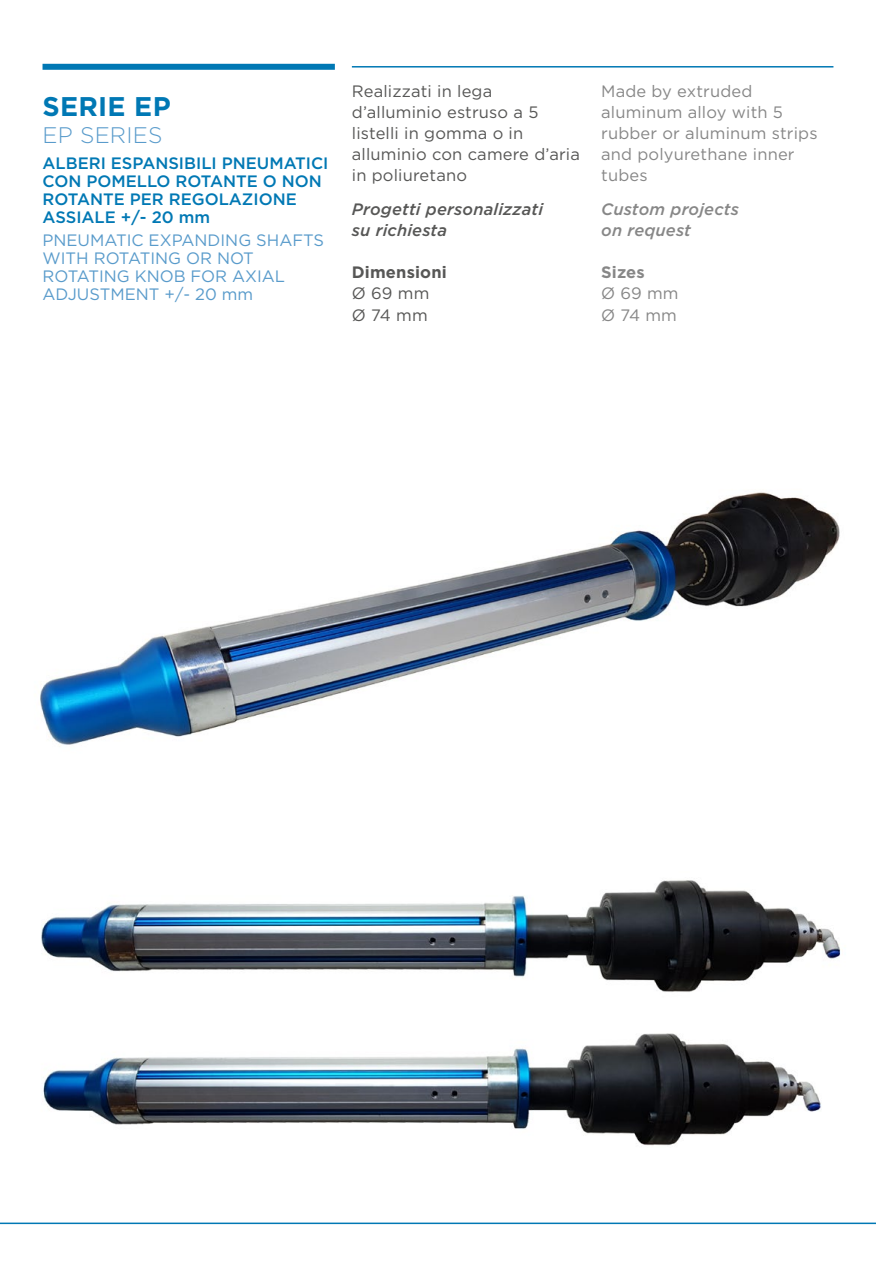
<style>
.page{position:relative;width:876px;height:1263px;background:#fff}
.page>*{position:absolute;margin:0;border:0;box-sizing:border-box;transform-origin:0 0}
.t1{font:700 27px "Gotham";letter-spacing:.01em;color:#0078b4}
.t2{font:300 22.5px "Gotham";letter-spacing:.01em;color:#599bcb}
.t3{font:16.5px/21.1px "Gotham";letter-spacing:.01em;color:#575756}
.t4{font:16.5px/21.1px "Gotham";letter-spacing:.01em;color:#878787}
.t5{font:500 16.5px/18px "Gotham";color:#0078b4}
.t6{font:16.5px/18px "Gotham";color:#599bcb}
.t7{font:italic 500 16.5px/21.1px "Gotham";letter-spacing:.01em;color:#575756}
.t8{font:italic 500 16.5px/21.1px "Gotham";letter-spacing:.01em;color:#878787}
.t9{font:700 16.5px "Gotham";letter-spacing:.01em;color:#575756}
.t10{font:700 16.5px "Gotham";letter-spacing:.01em;color:#878787}
</style>
<div class="page">
<img style="left:40px;top:492px;width:800px;height:253px">
<div style="left:43px;top:64px;width:292px;height:6px;background:#0078b4"></div>
<hr style="left:352px;top:66px;width:481px;height:2px;background:#0078b4">
<hr style="left:0;top:1222px;width:876px;height:2px;background:#0078b4">
<img style="left:41px;top:880px;width:800px;height:266px">
<h1 class="t1" style="left:43px;top:91px;width:130px">SERIE EP</h1>
<h2 class="t2" style="left:43px;top:123px;width:122px">EP SERIES</h2>
<p class="t5" style="left:43px;top:154px;width:288px">ALBERI ESPANSIBILI PNEUMATICI<br>CON POMELLO ROTANTE O NON<br>ROTANTE PER REGOLAZIONE<br>ASSIALE +/- 20 mm</p>
<p class="t6" style="left:43px;top:230px;width:283px">PNEUMATIC EXPANDING SHAFTS<br>WITH ROTATING OR NOT<br>ROTATING KNOB FOR AXIAL<br>ADJUSTMENT +/- 20 mm</p>
<p class="t3" style="left:352px;top:80px;width:230px">Realizzati in lega d’alluminio estruso a 5 listelli in gomma o in alluminio con camere d’aria in poliuretano</p>
<p class="t7" style="left:352px;top:198px;width:193px">Progetti personalizzati su richiesta</p>
<p class="t9" style="left:352px;top:263px;width:96px">Dimensioni</p>
<p class="t3" style="left:352px;top:283px;width:79px">Ø 69 mm<br>Ø 74 mm</p>
<p class="t4" style="left:601px;top:80px;width:218px">Made by extruded aluminum alloy with 5 rubber or aluminum strips and polyurethane inner tubes</p>
<p class="t8" style="left:601px;top:198px;width:139px">Custom projects on request</p>
<p class="t10" style="left:601px;top:263px;width:45px">Sizes</p>
<p class="t4" style="left:601px;top:283px;width:79px">Ø 69 mm<br>Ø 74 mm</p>
</div>
